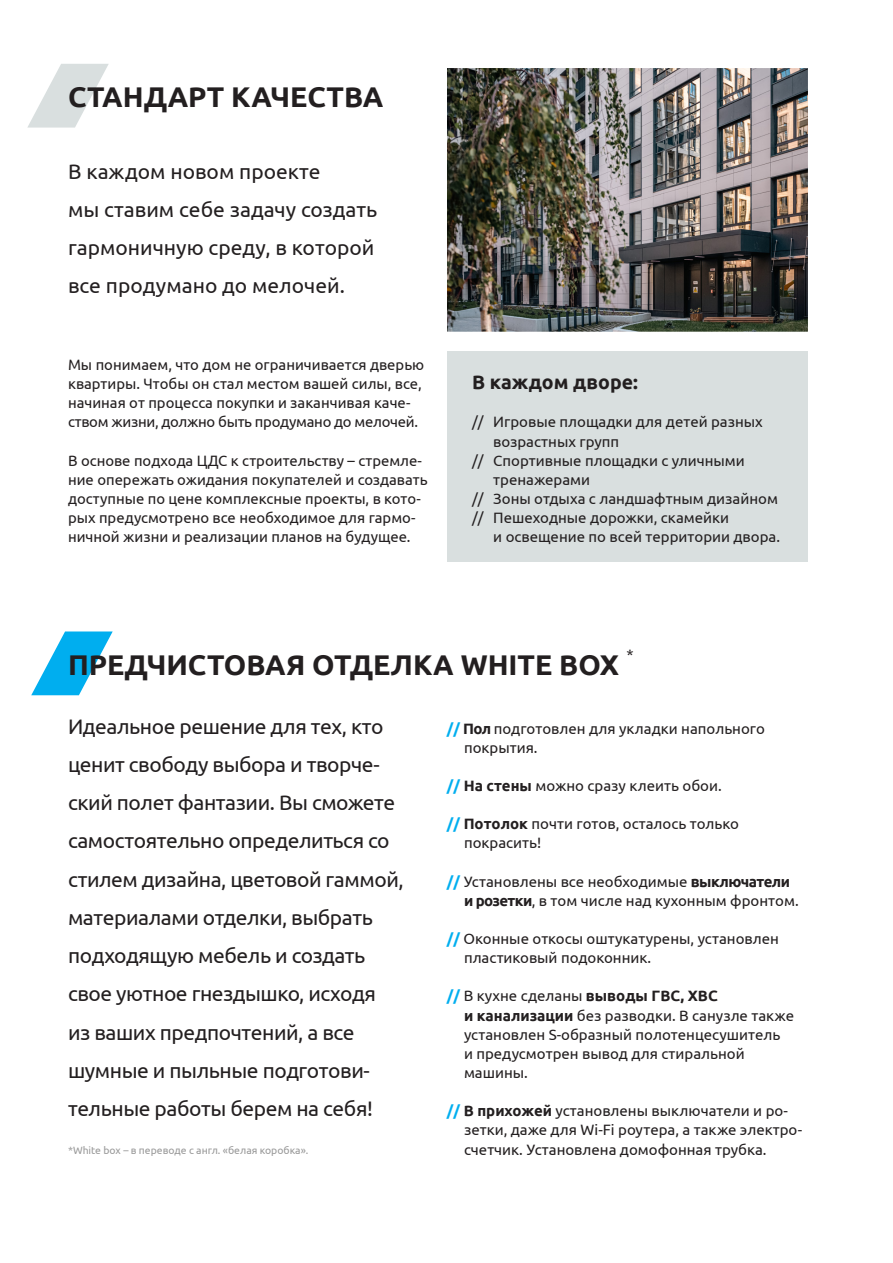
<style>
.page{position:relative;width:893px;height:1263px;background:#fff}
.page>*{position:absolute;margin:0;border:0;box-sizing:border-box;transform-origin:0 0}
.t1{font:700 28.5px "Ubuntu";color:#231f20}
.t2{font:21px/38.2px "Ubuntu";letter-spacing:-.02em;color:#231f20}
.t3{font:21px/38.2px "Ubuntu";color:#231f20}
.t4{font:700 19.5px "Ubuntu";color:#231f20}
.t5{font:15px/19.2px "Ubuntu";color:#231f20}
.t6{font:10.5px "Ubuntu";color:#999}
.s1{font-weight:700;color:#00aeef}
.s2{font-weight:700}
</style>
<div class="page">
<div style="left:447px;top:351px;width:361px;height:210px;background:#d9dfdf"></div>
<svg style="left:27px;top:64px;width:82px;height:64px"></svg>
<svg style="left:31px;top:631px;width:82px;height:64px"></svg>
<img style="left:447px;top:68px;width:361px;height:264px">
<p class="t1" style="left:68px;top:79px;width:317px">СТАНДАРТ КАЧЕСТВА</p>
<p class="t3" style="left:68px;top:151px;width:311px">В каждом новом проекте<br>мы ставим себе задачу создать гармоничную среду, в которой все продумано до мелочей.</p>
<p class="t5" style="left:68px;top:355px;width:358px">Мы понимаем, что дом не ограничивается дверью квартиры. Чтобы он стал местом вашей силы, все, начиная от процесса покупки и заканчивая каче&shy;ством жизни, должно быть продумано до мелочей.</p>
<p class="t5" style="left:68px;top:450px;width:361px">В основе подхода ЦДС к строительству – стремле&shy;ние опережать ожидания покупателей и создавать доступные по цене комплексные проекты, в кото&shy;рых предусмотрено все необходимое для гармо&shy;ничной жизни и реализации планов на будущее.</p>
<p class="t4" style="left:472px;top:370px;width:167px">В каждом дворе:</p>
<p class="t5" style="left:493px;top:412px;width:271px;text-indent:-21px">// Игровые площадки для детей разных возрастных групп</p>
<p class="t5" style="left:493px;top:450px;width:253px;text-indent:-21px">// Спортивные площадки с уличными тренажерами</p>
<p class="t5" style="left:472px;top:488px;width:307px">// Зоны отдыха с ландшафтным дизайном</p>
<p class="t5" style="left:472px;top:508px;width:259px">// Пешеходные дорожки, скамейки</p>
<p class="t5" style="left:493px;top:527px;width:288px">и освещение по всей территории двора.</p>
<p class="t1" style="left:68px;top:647px;width:552px">ПРЕДЧИСТОВАЯ ОТДЕЛКА WHITE BOX</p>
<p class="t5" style="left:627px;top:644px;width:9px">*</p>
<p class="t2" style="left:68px;top:706px;width:337px">Идеальное решение для тех, кто ценит свободу выбора и творче&shy;ский полет фантазии. Вы сможете самостоятельно определиться со стилем дизайна, цветовой гаммой, материалами отделки, выбрать подходящую мебель и создать свое уютное гнездышко, исходя<br>из ваших предпочтений, а все шумные и пыльные подготови&shy;тельные работы берем на себя!</p>
<p class="t5" style="left:464px;top:718px;width:303px;text-indent:-17px"><span class="s1">//</span> <span class="s2">Пол</span> подготовлен для укладки напольного покрытия.</p>
<p class="t5" style="left:447px;top:775px;width:276px"><span class="s1">//</span> <span class="s2">На стены</span> можно сразу клеить обои.</p>
<p class="t5" style="left:464px;top:814px;width:276px;text-indent:-17px"><span class="s1">//</span> <span class="s2">Потолок</span> почти готов, осталось только покрасить!</p>
<p class="t5" style="left:464px;top:871px;width:336px;text-indent:-17px"><span class="s1">//</span> Установлены все необходимые <span class="s2">выключатели и розетки</span>, в том числе над кухонным фронтом.</p>
<p class="t5" style="left:464px;top:929px;width:316px;text-indent:-17px"><span class="s1">//</span> Оконные откосы оштукатурены, установлен пластиковый подоконник.</p>
<p class="t5" style="left:464px;top:986px;width:332px;text-indent:-17px"><span class="s1">//</span> В кухне сделаны <span class="s2">выводы ГВС, ХВС<br>и канализации</span> без разводки. В санузле также установлен S-образный полотенцесушитель<br>и предусмотрен вывод для стиральной машины.</p>
<p class="t5" style="left:464px;top:1101px;width:340px;text-indent:-17px"><span class="s1">//</span> <span class="s2">В прихожей</span> установлены выключатели и ро&shy;зетки, даже для Wi-Fi роутера, а также электро-</p>
<p class="t6" style="left:68px;top:1144px;width:242px">*White box – в переводе с англ. «белая коробка».</p>
<p class="t5" style="left:464px;top:1139px;width:304px">счетчик. Установлена домофонная трубка.</p>
</div>
